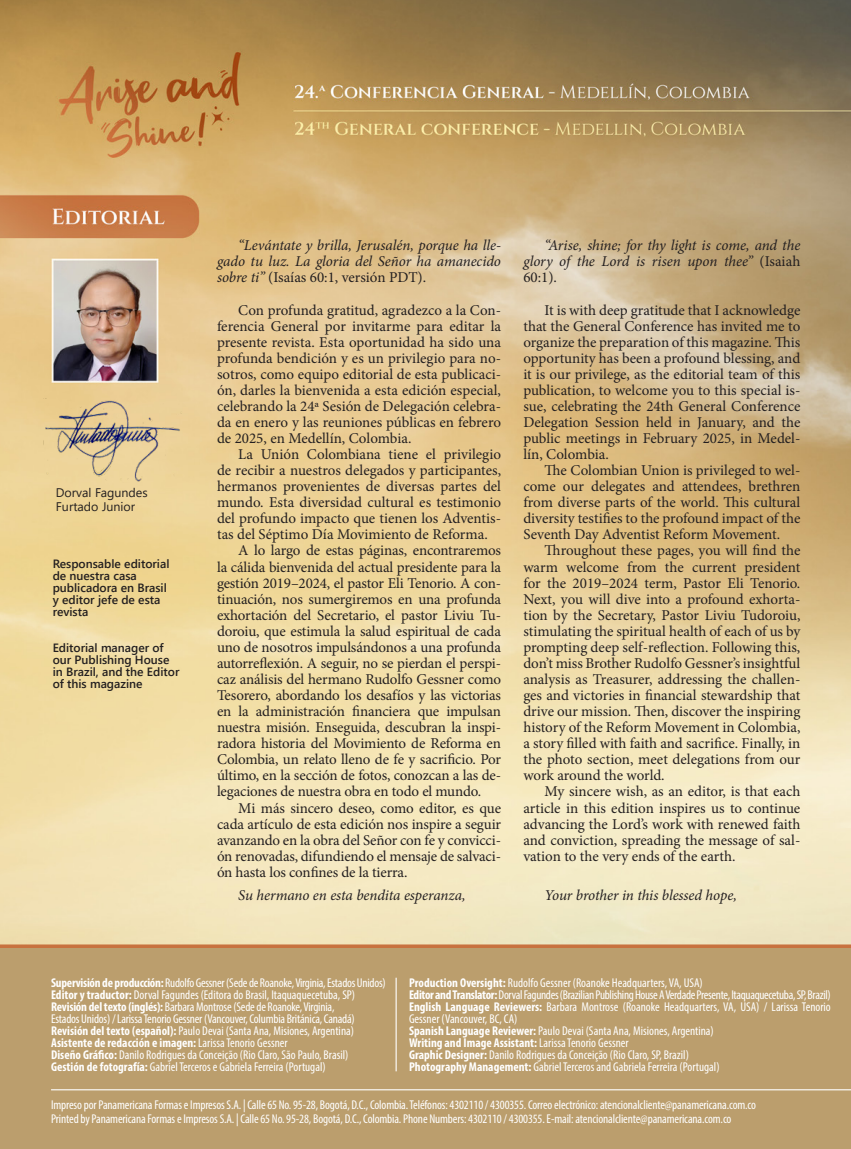
<style>
.page{position:relative;width:851px;height:1149px;background:#fff}
.page>*{position:absolute;margin:0;border:0;box-sizing:border-box;transform-origin:0 0}
.t1{font:15px/16px "Minion Pro";letter-spacing:-.005em;color:#231f20;text-align:justify}
.t2{font:italic 15px/16px "Minion Pro";letter-spacing:-.005em;color:#231f20;text-align:justify}
.t3{font:condensed 12.75px/12px "Myriad Pro";letter-spacing:-.01em;color:#fff}
.t4{font:700 condensed 12.75px "Myriad Pro";color:#fff}
.t5{font:12.45px "Segoe UI";color:#231f20}
.t6{font:600 12px/12px "Segoe UI";color:#231f20}
.s1{font-style:normal}
.s2{font-weight:700}
.s3{font-weight:400}
</style>
<div class="page">
<img style="left:0;top:0;width:850px;height:944px">
<svg style="left:0;top:944px;width:850px;height:4px;background:#cc7f4d"></svg>
<div style="left:0;top:948px;width:850px;height:200px;background:#bb9e6d"></div>
<hr style="left:395px;top:977px;width:1px;height:93px;background:#fff">
<hr style="left:51px;top:1088px;width:799px;height:1px;background:#fff">
<img style="left:43px;top:398px;width:138px;height:84px">
<p class="t5" style="left:56px;top:480px;width:93px">Dorval Fagundes</p>
<p class="t5" style="left:56px;top:494px;width:81px">Furtado Junior</p>
<p class="t6" style="left:53px;top:557px;width:118px">Responsable editorial de nuestra casa publicadora en Brasil y editor jefe de esta revista</p>
<p class="t6" style="left:53px;top:641px;width:128px">Editorial manager of our Publishing House in Brazil, and the Editor of this magazine</p>
<p class="t2" style="left:217px;top:237px;width:285px;text-indent:21px">“Levántate y brilla, Jerusalén, porque ha lle&shy;gado tu luz. La gloria del Señor ha amanecido sobre ti” <span class="s1">(Isaías 60:1, versión PDT).</span></p>
<p class="t1" style="left:217px;top:302px;width:285px;text-indent:21px">Con profunda gratitud, agradezco a la Con&shy;ferencia General por invitarme para editar la presente revista. Esta oportunidad ha sido una profunda bendición y es un privilegio para no&shy;sotros, como equipo editorial de esta publicaci&shy;ón, darles la bienvenida a esta edición especial, celebrando la 24ª Sesión de Delegación celebra&shy;da en enero y las reuniones públicas en febrero de 2025, en Medellín, Colombia.</p>
<p class="t1" style="left:217px;top:446px;width:285px;text-indent:21px">La Unión Colombiana tiene el privilegio de recibir a nuestros delegados y participantes, hermanos provenientes de diversas partes del mundo. Esta diversidad cultural es testimonio del profundo impacto que tienen los Adventis&shy;tas del Séptimo Día Movimiento de Reforma.</p>
<p class="t1" style="left:217px;top:542px;width:285px;text-indent:21px">A lo largo de estas páginas, encontraremos la cálida bienvenida del actual presidente para la gestión 2019–2024, el pastor Eli Tenorio. A con&shy;tinuación, nos sumergiremos en una profunda exhortación del Secretario, el pastor Liviu Tu&shy;doroiu, que estimula la salud espiritual de cada uno de nosotros impulsándonos a una profunda autorreflexión. A seguir, no se pierdan el perspi&shy;caz análisis del hermano Rudolfo Gessner como Tesorero, abordando los desafíos y las victorias en la administración financiera que impulsan nuestra misión. Enseguida, descubran la inspi&shy;radora historia del Movimiento de Reforma en Colombia, un relato lleno de fe y sacrificio. Por último, en la sección de fotos, conozcan a las de&shy;legaciones de nuestra obra en todo el mundo.</p>
<p class="t1" style="left:217px;top:799px;width:285px;text-indent:21px">Mi más sincero deseo, como editor, es que cada artículo de esta edición nos inspire a seguir avanzando en la obra del Señor con fe y convicci&shy;ón renovadas, difundiendo el mensaje de salvaci&shy;ón hasta los confines de la tierra.</p>
<p class="t2" style="left:238px;top:887px;width:229px">Su hermano en esta bendita esperanza,</p>
<p class="t2" style="left:523px;top:237px;width:278px;text-indent:21px">“Arise, shine; for thy light is come, and the glory of the Lord is risen upon thee” <span class="s1">(Isaiah 60:1).</span></p>
<p class="t1" style="left:523px;top:302px;width:278px;text-indent:21px">It is with deep gratitude that I acknowledge that the General Conference has invited me to organize the preparation of this magazine. This opportunity has been a profound blessing, and it is our privilege, as the editorial team of this publication, to welcome you to this special is&shy;sue, celebrating the 24th General Conference Delegation Session held in January, and the public meetings in February 2025, in Medel&shy;lín, Colombia.</p>
<p class="t1" style="left:523px;top:462px;width:278px;text-indent:21px">The Colombian Union is privileged to wel&shy;come our delegates and attendees, brethren from diverse parts of the world. This cultural diversity testifies to the profound impact of the Seventh Day Adventist Reform Movement.</p>
<p class="t1" style="left:523px;top:542px;width:278px;text-indent:21px">Throughout these pages, you will find the warm welcome from the current president for the 2019–2024 term, Pastor Eli Tenorio.<br>Next, you will dive into a profound exhorta&shy;tion by the Secretary, Pastor Liviu Tudoroiu, stimulating the spiritual health of each of us by prompting deep self-reflection. Following this, don’t miss Brother Rudolfo Gessner’s insightful analysis as Treasurer, addressing the challen&shy;ges and victories in financial stewardship that drive our mission. Then, discover the inspiring history of the Reform Movement in Colombia, a story filled with faith and sacrifice. Finally, in the photo section, meet delegations from our work around the world.</p>
<p class="t1" style="left:523px;top:783px;width:278px;text-indent:21px">My sincere wish, as an editor, is that each article in this edition inspires us to continue advancing the Lord’s work with renewed faith and conviction, spreading the message of sal&shy;vation to the very ends of the earth.</p>
<p class="t2" style="left:544px;top:887px;width:194px">Your brother in this blessed hope,</p>
<p class="t3" style="left:51px;top:976px;width:336px"><span class="s2">Supervisión de producción:</span> Rudolfo Gessner (Sede de Roanoke, Virginia, Estados Unidos)</p>
<p class="t3" style="left:51px;top:988px;width:305px"><span class="s2">Editor y traductor:</span> Dorval Fagundes (Editora do Brasil, Itaquaquecetuba, SP)</p>
<p class="t3" style="left:51px;top:1000px;width:285px"><span class="s2">Revisión del texto (inglés):</span> Barbara Montrose (Sede de Roanoke, Virginia,</p>
<p class="t3" style="left:51px;top:1012px;width:305px">Estados Unidos) / Larissa Tenorio Gessner (Vancouver, Columbia Británica, Canadá)</p>
<p class="t3" style="left:51px;top:1024px;width:304px"><span class="s2">Revisión del texto (español):</span> Paulo Devai (Santa Ana, Misiones, Argentina)</p>
<p class="t4" style="left:51px;top:1034px;width:238px">Asistente de redacción e imagen: <span class="s3">Larissa Tenorio Gessner</span></p>
<p class="t3" style="left:51px;top:1048px;width:299px"><span class="s2">Diseño Gráfico:</span> Danilo Rodrigues da Conceição (Rio Claro, São Paulo, Brasil)</p>
<p class="t3" style="left:51px;top:1060px;width:276px"><span class="s2">Gestión de fotografía:</span> Gabriel Terceros e Gabriela Ferreira (Portugal)</p>
<p class="t3" style="left:51px;top:1097px;width:706px">Impreso por Panamericana Formas e Impresos S.A. | Calle 65 No. 95-28, Bogotá, D.C., Colombia. Teléfonos: 4302110 / 4300355. Correo electrónico: atencionalcliente@panamericana.com.co</p>
<p class="t3" style="left:51px;top:1112px;width:682px">Printed by Panamericana Formas e Impresos S.A. | Calle 65 No. 95-28, Bogotá, D.C., Colombia. Phone Numbers: 4302110 / 4300355. E-mail: atencionalcliente@panamericana.com.co</p>
<p class="t3" style="left:409px;top:976px;width:295px"><span class="s2">Production Oversight:</span> Rudolfo Gessner (Roanoke Headquarters, VA, USA)</p>
<p class="t3" style="left:409px;top:988px;width:423px"><span class="s2">Editor and Translator:</span> Dorval Fagundes (Brazilian Publishing House A Verdade Presente, Itaquaquecetuba, SP, Brazil)</p>
<p class="t3" style="left:409px;top:1000px;width:423px"><span class="s2">English Language Reviewers:</span> Barbara Montrose (Roanoke Headquarters, VA, USA) / Larissa Tenorio<br>Gessner (Vancouver, BC, CA)</p>
<p class="t3" style="left:409px;top:1024px;width:306px"><span class="s2">Spanish Language Reviewer:</span> Paulo Devai (Santa Ana, Misiones, Argentina)</p>
<p class="t4" style="left:409px;top:1034px;width:221px">Writing and Image Assistant: <span class="s3">Larissa Tenorio Gessner</span></p>
<p class="t3" style="left:409px;top:1048px;width:281px"><span class="s2">Graphic Designer:</span> Danilo Rodrigues da Conceição (Rio Claro, SP, Brazil)</p>
<p class="t3" style="left:409px;top:1060px;width:312px"><span class="s2">Photography Management:</span> Gabriel Terceros and Gabriela Ferreira (Portugal)</p>
</div>
